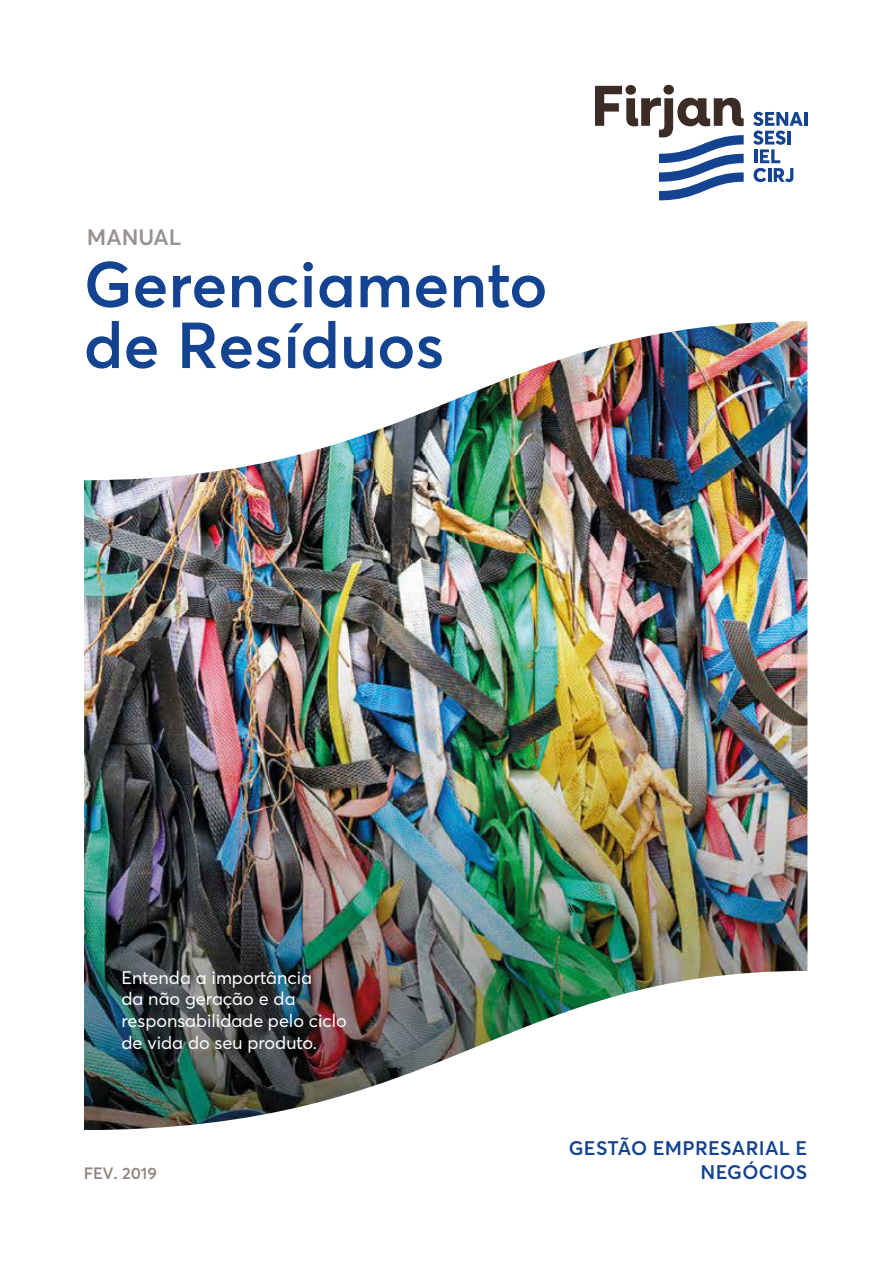
<style>
.page{position:relative;width:893px;height:1263px;background:#fff}
.page>*{position:absolute;margin:0;border:0;box-sizing:border-box;transform-origin:0 0}
.t1{font:600 64.05px/60.8px "Averta";color:#134391}
.t2{font:600 22.05px "Averta";color:#96908e}
.t3{font:600 19.5px/23.9px "Averta";letter-spacing:.015em;color:#134391;text-align:right}
.t4{font:18px/21.6px "Averta";color:#fff}
.t5{font:600 16.2px "Averta";letter-spacing:-.01em;color:#928581}
</style>
<div class="page">
<img style="left:84px;top:321px;width:723px;height:809px">
<hr style="left:804px;top:112px;width:3px;height:14px;background:#134391">
<svg style="left:753px;top:112px;width:50px;height:70px"></svg>
<svg style="left:595px;top:85px;width:149px;height:115px"></svg>
<p class="t2" style="left:87px;top:221px;width:96px">MANUAL</p>
<h1 class="t1" style="left:84px;top:251px;width:465px">Gerenciamento de Resíduos</h1>
<p class="t4" style="left:121px;top:966px;width:227px">Entenda a importância<br>da não geração e da responsabilidade pelo ciclo de vida do seu produto.</p>
<p class="t5" style="left:84px;top:1161px;width:75px">FEV. 2019</p>
<p class="t3" style="left:569px;top:1135px;width:240px">GESTÃO EMPRESARIAL E<br>NEGÓCIOS</p>
</div>
